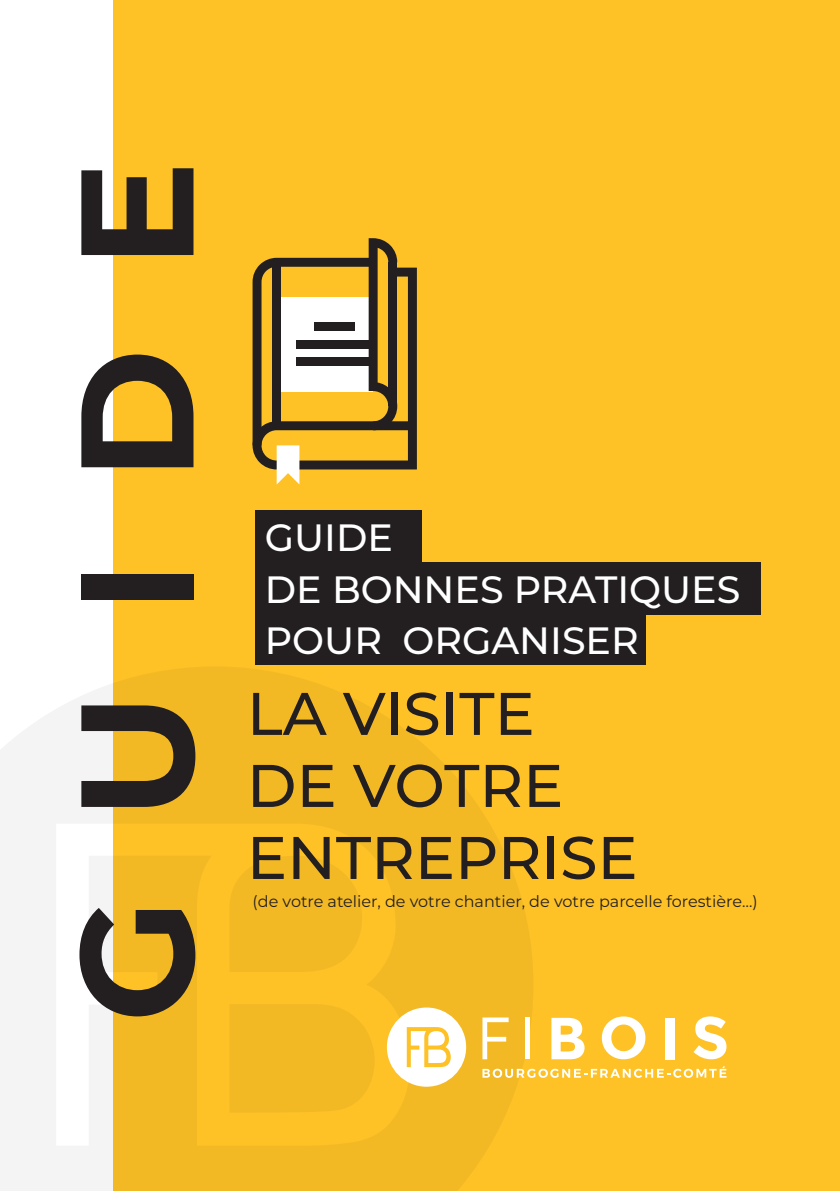
<style>
.page{position:relative;width:840px;height:1191px;background:#fff}
.page>*{position:absolute;margin:0;border:0;box-sizing:border-box;transform-origin:0 0}
.t1{font:700 160px "Montserrat";letter-spacing:.5em;color:#231f20}
.t2{font:500 60px "Montserrat";color:#231f20}
.t3{font:500 38px "Montserrat";color:#fff}
.t4{font:16px "Montserrat";color:#231f20}
</style>
<div class="page">
<div style="left:113px;top:0;width:726px;height:1191px;background:#fec227"></div>
<svg style="left:0;top:667px;width:533px;height:524px;fill:#f3b925"></svg>
<div style="left:255px;top:562px;width:505px;height:52px;background:#231f20"></div>
<div style="left:255px;top:510px;width:167px;height:52px;background:#231f20"></div>
<div style="left:255px;top:612px;width:390px;height:52px;background:#231f20"></div>
<svg style="left:252px;top:238px;width:164px;height:246px"></svg>
<div style="left:386px;top:1007px;width:80px;height:79px;background:#fff;border-radius:50%"></div>
<svg style="left:406px;top:1027px;width:44px;height:40px"></svg>
<svg style="left:482px;top:1066px;width:244px;height:11px"></svg>
<svg style="left:482px;top:1017px;width:26px;height:42px"></svg>
<div style="left:524px;top:1017px;width:5px;height:42px;background:#fff"></div>
<svg style="left:551px;top:1017px;width:33px;height:42px"></svg>
<svg style="left:601px;top:1016px;width:44px;height:43px"></svg>
<div style="left:664px;top:1017px;width:10px;height:42px;background:#fff"></div>
<svg style="left:693px;top:1016px;width:33px;height:43px"></svg>
<p class="t1" style="left:21px;top:1022px;width:863px;rotate:-90deg">GUIDE</p>
<p class="t3" style="left:265px;top:511px;width:130px">GUIDE</p>
<p class="t3" style="left:265px;top:563px;width:477px">DE BONNES PRATIQUES</p>
<p class="t3" style="left:265px;top:614px;width:375px">POUR ORGANISER</p>
<p class="t2" style="left:247px;top:671px;width:289px">LA VISITE</p>
<p class="t2" style="left:247px;top:743px;width:318px">DE VOTRE</p>
<p class="t2" style="left:247px;top:815px;width:392px">ENTREPRISE</p>
<p class="t4" style="left:252px;top:890px;width:506px">(de votre atelier, de votre chantier, de votre parcelle forestière…)</p>
</div>
